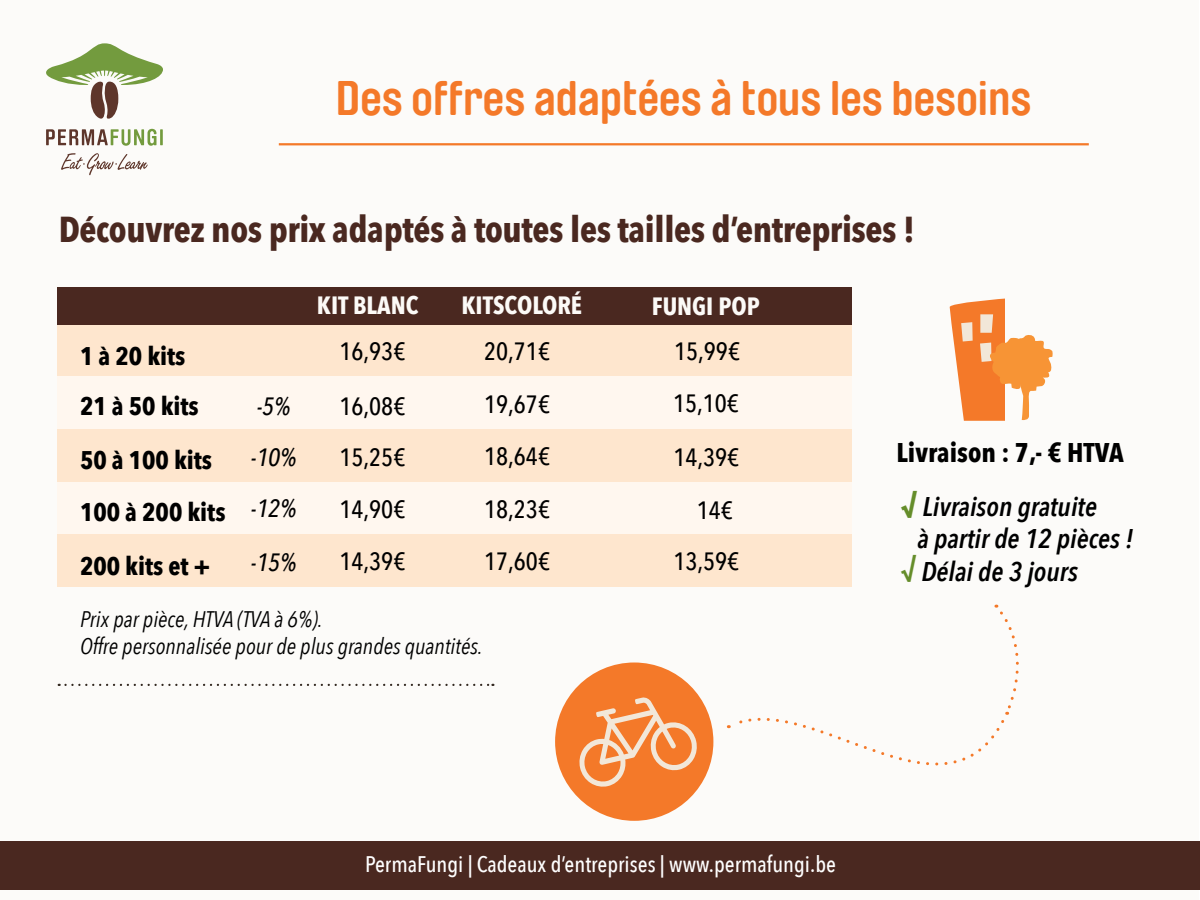
<style>
.page{position:relative;width:1200px;height:900px;background:#fff}
.page>*{position:absolute;margin:0;border:0;box-sizing:border-box;transform-origin:0 0}
.t1{font:700 48px "Brauer Neue";color:#f47929}
.t2{font:700 36px "Avenir Next Condensed";letter-spacing:-.01em;color:#4a2820}
.t3{font:700 27px/54.3px "Avenir Next Condensed";color:#000}
.t4{font:italic 600 27px/32.4px "Avenir Next Condensed";color:#000}
.t5{font:700 25.5px/52.1px "Avenir Next Condensed";color:#000}
.t6{font:500 24.9px/51.9px "Avenir Next Condensed";color:#000}
.t7{font:700 24.9px "Avenir Next Condensed";color:#fcfaf7}
.t8{font:italic 500 24.9px/52.7px "Avenir Next Condensed";color:#000;text-align:justify}
.t9{font:italic 22.5px/27px "Avenir Next Condensed";color:#000}
.t10{font:500 22.5px "Avenir Next Condensed";color:#fff}
.s1{font-weight:600;font-style:italic}
</style>
<div class="page">
<div style="left:1px;top:0;width:1198px;height:900px;background:#fcfbf9"></div>
<svg style="left:46px;top:129px;width:111px;height:17px"></svg>
<hr style="left:160px;top:129px;width:3px;height:16px;background:#739b3e">
<svg style="left:61px;top:153px;width:87px;height:22px"></svg>
<svg style="left:46px;top:43px;width:117px;height:76px"></svg>
<div style="left:0;top:841px;width:1200px;height:49px;background:#4a2820"></div>
<div style="left:57px;top:287px;width:795px;height:39px;background:#4a2820"></div>
<div style="left:57px;top:325px;width:795px;height:53px;background:#fee6ce"></div>
<div style="left:57px;top:376px;width:795px;height:53px;background:#fff7ef"></div>
<div style="left:57px;top:482px;width:795px;height:52px;background:#fff7ef"></div>
<div style="left:57px;top:429px;width:795px;height:53px;background:#fee6ce"></div>
<div style="left:57px;top:534px;width:795px;height:53px;background:#fee6ce"></div>
<div style="left:555px;top:663px;width:158px;height:158px;background:#f47929;border-radius:50%"></div>
<svg style="left:579px;top:697px;width:118px;height:90px"></svg>
<svg style="left:950px;top:299px;width:103px;height:122px"></svg>
<svg style="left:728px;top:605px;width:291px;height:161px"></svg>
<hr style="left:279px;top:143px;width:810px;height:2px;background:#f47929">
<svg style="left:59px;top:684px;width:434px;height:2px"></svg>
<h1 class="t1" style="left:336px;top:70px;width:697px">Des offres adaptées à tous les besoins</h1>
<h2 class="t2" style="left:59px;top:207px;width:858px">Découvrez nos prix adaptés à toutes les tailles d’entreprises !</h2>
<p class="t5" style="left:80px;top:330px;width:107px">1 à 20 kits</p>
<p class="t7" style="left:317px;top:290px;width:103px">KIT BLANC</p>
<p class="t7" style="left:461px;top:290px;width:122px">KITSCOLORÉ</p>
<p class="t6" style="left:340px;top:326px;width:67px">16,93€</p>
<p class="t6" style="left:484px;top:326px;width:67px">20,71€</p>
<p class="t6" style="left:484px;top:379px;width:67px">19,67€</p>
<p class="t5" style="left:80px;top:380px;width:120px">21 à 50 kits</p>
<p class="t8" style="left:257px;top:379px;width:35px">-5%</p>
<p class="t6" style="left:340px;top:380px;width:67px">16,08€</p>
<p class="t8" style="left:251px;top:431px;width:47px">-10% -12% -15%</p>
<p class="t6" style="left:484px;top:430px;width:67px">18,64€</p>
<p class="t6" style="left:340px;top:431px;width:67px">15,25€</p>
<p class="t5" style="left:80px;top:434px;width:147px">50 à 100 kits<br>100 à 200 kits</p>
<p class="t5" style="left:80px;top:540px;width:132px">200 kits et +</p>
<p class="t9" style="left:80px;top:605px;width:404px">Prix par pièce, HTVA (TVA à 6%).<br>Offre personnalisée pour de plus grandes quantités.</p>
<p class="t6" style="left:340px;top:484px;width:67px">14,90€</p>
<p class="t6" style="left:484px;top:484px;width:67px">18,23€</p>
<p class="t6" style="left:340px;top:535px;width:67px">14,39€</p>
<p class="t6" style="left:484px;top:535px;width:67px">17,60€</p>
<p class="t7" style="left:652px;top:291px;width:109px">FUNGI POP</p>
<p class="t6" style="left:673px;top:325px;width:68px">15,99€<br>15,10€</p>
<p class="t6" style="left:673px;top:431px;width:67px;text-align:right">14,39€<br>14€<br>13,59€</p>
<p class="t3" style="left:897px;top:425px;width:229px">Livraison : 7,- € HTVA <sup>√</sup> <span class="s1">Livraison gratuite</span></p>
<p class="t4" style="left:902px;top:523px;width:233px;text-indent:16px">à partir de 12 pièces ! <sup>√</sup> Délai de 3 jours</p>
<p class="t10" style="left:365px;top:851px;width:472px">PermaFungi | Cadeaux d’entreprises | www.permafungi.be</p>
</div>
